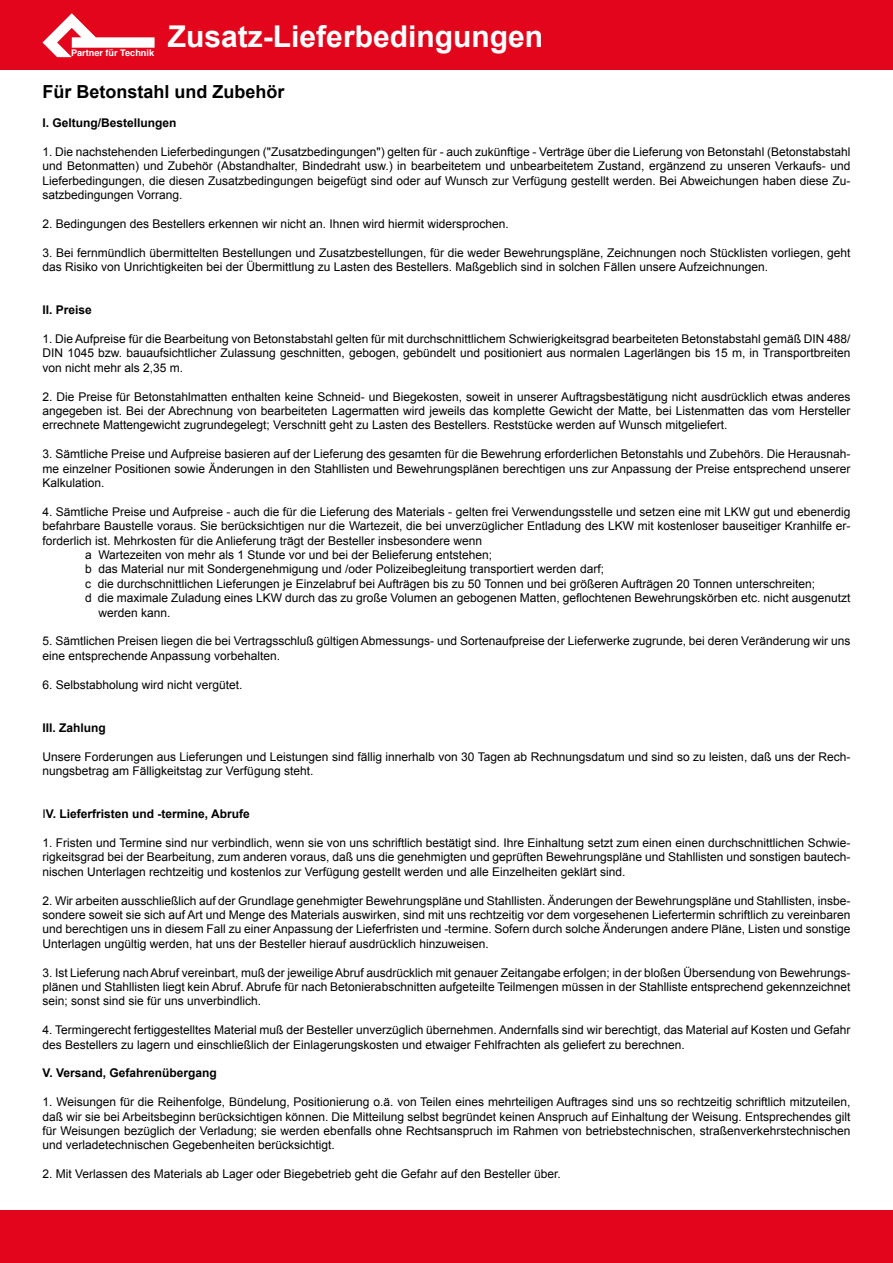
<style>
.page{position:relative;width:893px;height:1263px;background:#fff}
.page>*{position:absolute;margin:0;border:0;box-sizing:border-box;transform-origin:0 0}
.t1{font:700 30px "Arial";color:#fff}
.t2{font:700 18px "Arial";color:#000}
.t3{font:12px/14.4px "Arial";color:#000;text-align:justify}
.t4{font:700 12px "Arial";color:#000}
.t5{font:700 9.15px "Switzerland";color:#fff}
.s1{font-weight:400}
</style>
<div class="page">
<div style="left:0;top:0;width:893px;height:70px;background:#e3051b"></div>
<svg style="left:43px;top:13px;width:112px;height:44px"></svg>
<div style="left:0;top:1210px;width:893px;height:53px;background:#e3051b"></div>
<h1 class="t1" style="left:168px;top:17px;width:377px">Zusatz-Lieferbedingungen</h1>
<h2 class="t2" style="left:43px;top:80px;width:244px">Für Betonstahl und Zubehör</h2>
<p class="t4" style="left:43px;top:115px;width:136px">I. Geltung/Bestellungen</p>
<p class="t3" style="left:43px;top:144px;width:809px">1. Die nachstehenden Lieferbedingungen ("Zusatzbedingungen") gelten für - auch zukünftige - Verträge über die Lieferung von Betonstahl (Betonstabstahl und Betonmatten) und Zubehör (Abstandhalter, Bindedraht usw.) in bearbeitetem und unbearbeitetem Zustand, ergänzend zu unseren Verkaufs- und Lieferbedingungen, die diesen Zusatzbedingungen beigefügt sind oder auf Wunsch zur Verfügung gestellt werden. Bei Abweichungen haben diese Zu&shy;satzbedingungen Vorrang.</p>
<p class="t3" style="left:43px;top:216px;width:468px">2. Bedingungen des Bestellers erkennen wir nicht an. Ihnen wird hiermit widersprochen.</p>
<p class="t3" style="left:43px;top:245px;width:809px">3. Bei fernmündlich übermittelten Bestellungen und Zusatzbestellungen, für die weder Bewehrungspläne, Zeichnungen noch Stücklisten vorliegen, geht das Risiko von Unrichtigkeiten bei der Übermittlung zu Lasten des Bestellers. Maßgeblich sind in solchen Fällen unsere Aufzeichnungen.</p>
<p class="t4" style="left:43px;top:302px;width:51px">II. Preise</p>
<p class="t3" style="left:43px;top:332px;width:809px">1. Die Aufpreise für die Bearbeitung von Betonstabstahl gelten für mit durchschnittlichem Schwierigkeitsgrad bearbeiteten Betonstabstahl gemäß DIN 488/ DIN 1045 bzw. bauaufsichtlicher Zulassung geschnitten, gebogen, gebündelt und positioniert aus normalen Lagerlängen bis 15 m, in Transportbreiten von nicht mehr als 2,35 m.</p>
<p class="t3" style="left:43px;top:389px;width:809px">2. Die Preise für Betonstahlmatten enthalten keine Schneid- und Biegekosten, soweit in unserer Auftragsbestätigung nicht ausdrücklich etwas anderes angegeben ist. Bei der Abrechnung von bearbeiteten Lagermatten wird jeweils das komplette Gewicht der Matte, bei Listenmatten das vom Hersteller errechnete Mattengewicht zugrundegelegt; Verschnitt geht zu Lasten des Bestellers. Reststücke werden auf Wunsch mitgeliefert.</p>
<p class="t3" style="left:43px;top:447px;width:809px">3. Sämtliche Preise und Aufpreise basieren auf der Lieferung des gesamten für die Bewehrung erforderlichen Betonstahls und Zubehörs. Die Herausnah&shy;me einzelner Positionen sowie Änderungen in den Stahllisten und Bewehrungsplänen berechtigen uns zur Anpassung der Preise entsprechend unserer Kalkulation.</p>
<p class="t3" style="left:43px;top:504px;width:809px">4. Sämtliche Preise und Aufpreise - auch die für die Lieferung des Materials - gelten frei Verwendungsstelle und setzen eine mit LKW gut und ebenerdig</p>
<p class="t3" style="left:43px;top:519px;width:809px">befahrbare Baustelle voraus. Sie berücksichtigen nur die Wartezeit, die bei unverzüglicher Entladung des LKW mit kostenloser bauseitiger Kranhilfe er-</p>
<p class="t3" style="left:43px;top:533px;width:441px">forderlich ist. Mehrkosten für die Anlieferung trägt der Besteller insbesondere wenn</p>
<p class="t3" style="left:85px;top:548px;width:409px">a Wartezeiten von mehr als 1 Stunde vor und bei der Belieferung entstehen;</p>
<p class="t3" style="left:85px;top:562px;width:520px">b das Material nur mit Sondergenehmigung und /oder Polizeibegleitung transportiert werden darf;</p>
<p class="t3" style="left:85px;top:576px;width:732px">c die durchschnittlichen Lieferungen je Einzelabruf bei Aufträgen bis zu 50 Tonnen und bei größeren Aufträgen 20 Tonnen unterschreiten;</p>
<p class="t3" style="left:85px;top:591px;width:767px">d die maximale Zuladung eines LKW durch das zu große Volumen an gebogenen Matten, geflochtenen Bewehrungskörben etc. nicht ausgenutzt</p>
<p class="t3" style="left:98px;top:605px;width:74px">werden kann.</p>
<p class="t3" style="left:43px;top:634px;width:809px">5. Sämtlichen Preisen liegen die bei Vertragsschluß gültigen Abmessungs- und Sortenaufpreise der Lieferwerke zugrunde, bei deren Veränderung wir uns eine entsprechende Anpassung vorbehalten.</p>
<p class="t3" style="left:43px;top:677px;width:202px">6. Selbstabholung wird nicht vergütet.</p>
<p class="t4" style="left:43px;top:720px;width:65px">III. Zahlung</p>
<p class="t3" style="left:43px;top:749px;width:809px">Unsere Forderungen aus Lieferungen und Leistungen sind fällig innerhalb von 30 Tagen ab Rechnungsdatum und sind so zu leisten, daß uns der Rech&shy;nungsbetrag am Fälligkeitstag zur Verfügung steht.</p>
<p class="t4" style="left:43px;top:806px;width:209px"><span class="s1">I</span>V. Lieferfristen und -termine, Abrufe</p>
<p class="t3" style="left:43px;top:836px;width:809px">1. Fristen und Termine sind nur verbindlich, wenn sie von uns schriftlich bestätigt sind. Ihre Einhaltung setzt zum einen einen durchschnittlichen Schwie&shy;rigkeitsgrad bei der Bearbeitung, zum anderen voraus, daß uns die genehmigten und geprüften Bewehrungspläne und Stahllisten und sonstigen bautech&shy;nischen Unterlagen rechtzeitig und kostenlos zur Verfügung gestellt werden und alle Einzelheiten geklärt sind.</p>
<p class="t3" style="left:43px;top:893px;width:809px">2. Wir arbeiten ausschließlich auf der Grundlage genehmigter Bewehrungspläne und Stahllisten. Änderungen der Bewehrungspläne und Stahllisten, insbe&shy;sondere soweit sie sich auf Art und Menge des Materials auswirken, sind mit uns rechtzeitig vor dem vorgesehenen Liefertermin schriftlich zu vereinbaren und berechtigen uns in diesem Fall zu einer Anpassung der Lieferfristen und -termine. Sofern durch solche Änderungen andere Pläne, Listen und sonstige Unterlagen ungültig werden, hat uns der Besteller hierauf ausdrücklich hinzuweisen.</p>
<p class="t3" style="left:43px;top:965px;width:809px">3. Ist Lieferung nach Abruf vereinbart, muß der jeweilige Abruf ausdrücklich mit genauer Zeitangabe erfolgen; in der bloßen Übersendung von Bewehrungs&shy;plänen und Stahllisten liegt kein Abruf. Abrufe für nach Betonierabschnitten aufgeteilte Teilmengen müssen in der Stahlliste entsprechend gekennzeichnet sein; sonst sind sie für uns unverbindlich.</p>
<p class="t3" style="left:43px;top:1023px;width:809px">4. Termingerecht fertiggestelltes Material muß der Besteller unverzüglich übernehmen. Andernfalls sind wir berechtigt, das Material auf Kosten und Gefahr des Bestellers zu lagern und einschließlich der Einlagerungskosten und etwaiger Fehlfrachten als geliefert zu berechnen.</p>
<p class="t4" style="left:43px;top:1065px;width:176px">V. Versand, Gefahrenübergang</p>
<p class="t3" style="left:43px;top:1095px;width:809px">1. Weisungen für die Reihenfolge, Bündelung, Positionierung o.ä. von Teilen eines mehrteiligen Auftrages sind uns so rechtzeitig schriftlich mitzuteilen, daß wir sie bei Arbeitsbeginn berücksichtigen können. Die Mitteilung selbst begründet keinen Anspruch auf Einhaltung der Weisung. Entsprechendes gilt für Weisungen bezüglich der Verladung; sie werden ebenfalls ohne Rechtsanspruch im Rahmen von betriebstechnischen, straßenverkehrstechnischen und verladetechnischen Gegebenheiten berücksichtigt.</p>
<p class="t3" style="left:43px;top:1167px;width:520px">2. Mit Verlassen des Materials ab Lager oder Biegebetrieb geht die Gefahr auf den Besteller über.</p>
<p class="t5" style="left:71px;top:47px;width:85px">Partner für Technik</p>
</div>
